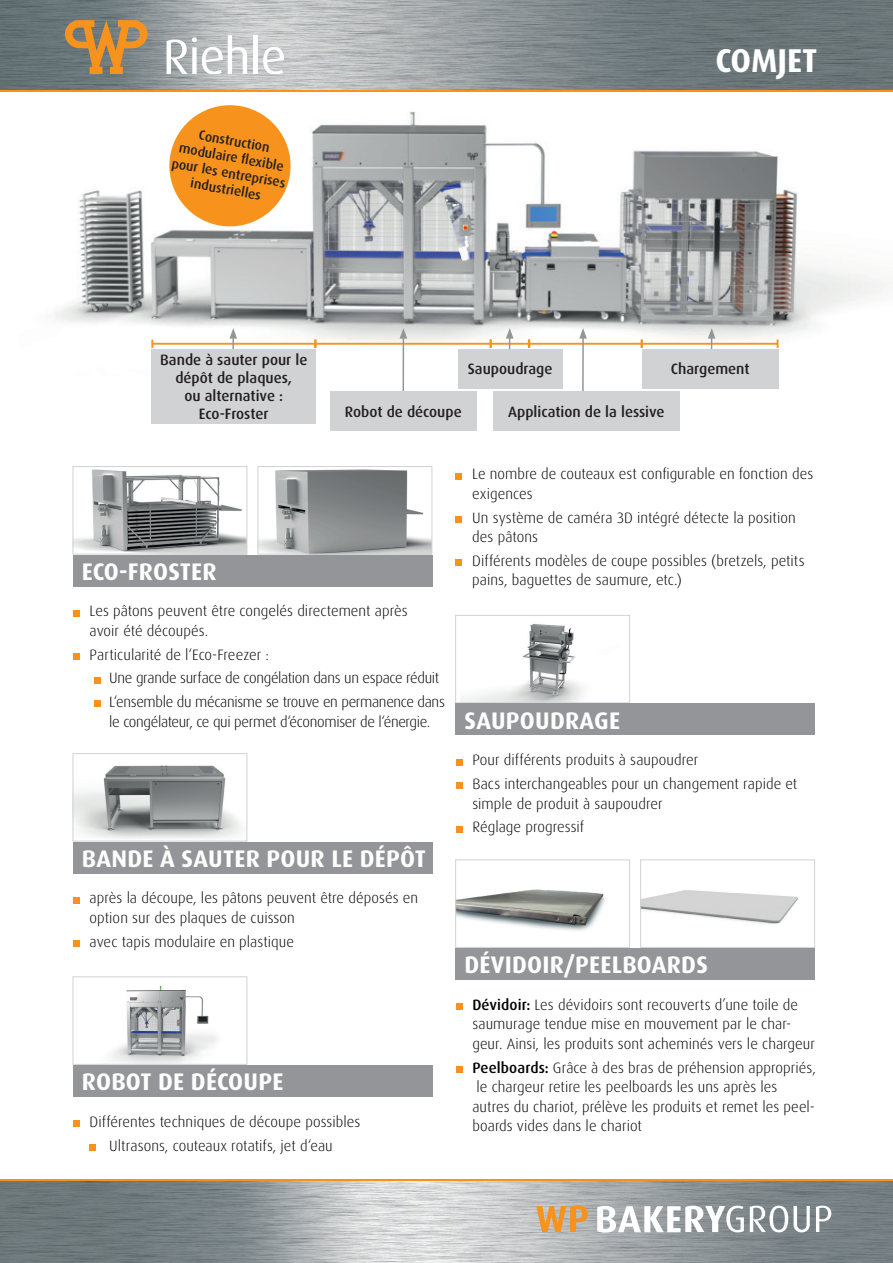
<style>
.page{position:relative;width:893px;height:1263px;background:#fff}
.page>*{position:absolute;margin:0;border:0;box-sizing:border-box;transform-origin:0 0}
.t1{font:700 33px "Dax Pro";letter-spacing:-.005em;color:#fff}
.t2{font:700 24px "Dax Pro";letter-spacing:.01em;color:#fff}
.t3{font:300 15px/19.5px "Dax Pro";letter-spacing:.005em;color:#000001}
.t4{font:300 15px/23.7px "Dax Pro";letter-spacing:-.02em;color:#000001}
.t5{font:500 15px/18px "Dax Pro";color:#231f20;text-align:center}
.t6{font:500 13.5px/16.2px "Dax Pro";color:#231f20;text-align:center}
.s1{font-weight:500}
</style>
<div class="page">
<img style="left:0;top:0;width:893px;height:90px">
<svg style="left:65px;top:20px;width:82px;height:54px;background:#ad8654"></svg>
<svg style="left:167px;top:35px;width:80px;height:39px"></svg>
<div style="left:253px;top:35px;width:5px;height:39px;background:#fff"></div>
<svg style="left:263px;top:47px;width:21px;height:27px"></svg>
<hr style="left:0;top:90px;width:893px;height:1px;background:#f7931d">
<img style="left:0;top:1181px;width:893px;height:82px">
<svg style="left:536px;top:1205px;width:52px;height:27px"></svg>
<svg style="left:597px;top:1205px;width:147px;height:27px"></svg>
<svg style="left:750px;top:1205px;width:38px;height:27px"></svg>
<svg style="left:794px;top:1206px;width:16px;height:26px"></svg>
<svg style="left:816px;top:1205px;width:15px;height:27px"></svg>
<hr style="left:0;top:1180px;width:893px;height:1px;background:#f7931d">
<img style="left:54px;top:111px;width:839px;height:264px">
<hr style="left:642px;top:343px;width:136px;height:2px;background:#f7931d">
<hr style="left:529px;top:343px;width:112px;height:2px;background:#f7931d">
<svg style="left:641px;top:339px;width:2px;height:9px"></svg>
<hr style="left:491px;top:343px;width:38px;height:2px;background:#f7931d">
<svg style="left:528px;top:339px;width:2px;height:9px"></svg>
<hr style="left:316px;top:343px;width:175px;height:2px;background:#f7931d">
<svg style="left:490px;top:339px;width:2px;height:9px"></svg>
<hr style="left:152px;top:343px;width:163px;height:2px;background:#f7931d">
<svg style="left:151px;top:339px;width:2px;height:9px"></svg>
<svg style="left:314px;top:339px;width:3px;height:9px"></svg>
<svg style="left:229px;top:328px;width:8px;height:21px"></svg>
<hr style="left:402px;top:336px;width:2px;height:60px;background:#939598">
<svg style="left:400px;top:328px;width:7px;height:11px"></svg>
<hr style="left:582px;top:336px;width:2px;height:60px;background:#939598">
<svg style="left:579px;top:328px;width:8px;height:11px"></svg>
<svg style="left:506px;top:328px;width:7px;height:21px"></svg>
<svg style="left:708px;top:328px;width:7px;height:21px"></svg>
<img style="left:75px;top:469px;width:170px;height:83px">
<div style="left:73px;top:466px;width:174px;height:88px;border:1px solid #d1d2d4"></div>
<img style="left:260px;top:469px;width:170px;height:83px">
<div style="left:258px;top:466px;width:174px;height:88px;border:1px solid #d1d2d4"></div>
<img style="left:75px;top:765px;width:167px;height:74px">
<div style="left:73px;top:753px;width:174px;height:88px;border:1px solid #d1d2d4"></div>
<img style="left:112px;top:986px;width:105px;height:77px">
<div style="left:73px;top:976px;width:174px;height:89px;border:1px solid #d1d2d4"></div>
<img style="left:461px;top:624px;width:122px;height:77px">
<div style="left:455px;top:615px;width:175px;height:88px;border:1px solid #d1d2d4"></div>
<img style="left:457px;top:889px;width:149px;height:42px">
<div style="left:455px;top:859px;width:175px;height:89px;border:1px solid #d1d2d4"></div>
<img style="left:642px;top:890px;width:156px;height:34px">
<div style="left:640px;top:859px;width:175px;height:89px;border:1px solid #d1d2d4"></div>
<div style="left:642px;top:349px;width:136px;height:39px;background:#d1d2d4"></div>
<div style="left:493px;top:392px;width:186px;height:39px;background:#d1d2d4"></div>
<div style="left:330px;top:392px;width:147px;height:39px;background:#d1d2d4"></div>
<div style="left:151px;top:349px;width:165px;height:74px;background:#d1d2d4"></div>
<div style="left:458px;top:349px;width:104px;height:39px;background:#d1d2d4"></div>
<svg style="left:164px;top:105px;width:131px;height:126px"></svg>
<div style="left:73px;top:610px;width:7px;height:6px;background:#f7931d"></div>
<div style="left:73px;top:653px;width:7px;height:7px;background:#f7931d"></div>
<svg style="left:94px;top:677px;width:6px;height:6px"></svg>
<svg style="left:94px;top:701px;width:6px;height:6px"></svg>
<div style="left:73px;top:555px;width:359px;height:31px;background:#939598"></div>
<div style="left:73px;top:897px;width:7px;height:6px;background:#f7931d"></div>
<div style="left:73px;top:940px;width:7px;height:7px;background:#f7931d"></div>
<div style="left:73px;top:842px;width:359px;height:31px;background:#939598"></div>
<div style="left:73px;top:1120px;width:7px;height:7px;background:#f7931d"></div>
<svg style="left:90px;top:1144px;width:6px;height:6px"></svg>
<div style="left:73px;top:1065px;width:359px;height:31px;background:#939598"></div>
<svg style="left:456px;top:473px;width:6px;height:6px"></svg>
<svg style="left:456px;top:516px;width:6px;height:6px"></svg>
<div style="left:456px;top:559px;width:6px;height:7px;background:#f7931d"></div>
<svg style="left:456px;top:759px;width:6px;height:6px"></svg>
<div style="left:456px;top:782px;width:6px;height:7px;background:#f7931d"></div>
<svg style="left:456px;top:826px;width:6px;height:6px"></svg>
<div style="left:456px;top:704px;width:359px;height:31px;background:#939598"></div>
<div style="left:456px;top:1003px;width:6px;height:7px;background:#f7931d"></div>
<svg style="left:456px;top:1066px;width:6px;height:6px"></svg>
<div style="left:456px;top:948px;width:359px;height:32px;background:#939598"></div>
<p class="t6" style="left:179px;top:123px;width:117px;rotate:10deg">Construction modulaire fl exible pour les entreprises industrielles</p>
<h1 class="t1" style="left:715px;top:39px;width:104px">COMJET</h1>
<p class="t5" style="left:160px;top:350px;width:149px">Bande à sauter pour le dépôt de plaques,<br>ou alternative :<br>Eco-Froster</p>
<p class="t5" style="left:468px;top:360px;width:86px">Saupoudrage</p>
<p class="t5" style="left:671px;top:360px;width:80px">Chargement</p>
<p class="t5" style="left:345px;top:402px;width:118px">Robot de découpe</p>
<p class="t5" style="left:508px;top:402px;width:158px">Application de la lessive</p>
<h2 class="t2" style="left:82px;top:556px;width:136px">ECO-FROSTER</h2>
<p class="t3" style="left:90px;top:601px;width:319px">Les pâtons peuvent être congelés directement après avoir été découpés.</p>
<p class="t4" style="left:109px;top:642px;width:337px;text-indent:-20px">Particularité de l‘Eco-Freezer :<br>Une grande surface de congélation dans un espace réduit<br>L‘ensemble du mécanisme se trouve en permanence dans</p>
<p class="t4" style="left:109px;top:709px;width:323px">le congélateur, ce qui permet d‘économiser de l‘énergie.</p>
<h2 class="t2" style="left:82px;top:843px;width:346px">BANDE À SAUTER POUR LE DÉPÔT</h2>
<p class="t3" style="left:90px;top:888px;width:330px">après la découpe, les pâtons peuvent être déposés en option sur des plaques de cuisson</p>
<p class="t3" style="left:90px;top:931px;width:206px">avec tapis modulaire en plastique</p>
<h2 class="t2" style="left:82px;top:1066px;width:203px">ROBOT DE DÉCOUPE</h2>
<p class="t3" style="left:90px;top:1109px;width:272px;line-height:23.7px;text-align:center">Différentes techniques de découpe possibles<br>Ultrasons, couteaux rotatifs, jet d‘eau</p>
<p class="t3" style="left:472px;top:464px;width:343px">Le nombre de couteaux est configurable en fonction des exigences</p>
<p class="t3" style="left:472px;top:507px;width:325px">Un système de caméra 3D intégré détecte la position des pâtons</p>
<p class="t3" style="left:472px;top:550px;width:334px">Différents modèles de coupe possibles (bretzels, petits pains, baguettes de saumure, etc.)</p>
<h2 class="t2" style="left:464px;top:705px;width:157px">SAUPOUDRAGE</h2>
<p class="t3" style="left:472px;top:748px;width:327px;line-height:23.7px">Pour différents produits à saupoudrer<br>Bacs interchangeables pour un changement rapide et</p>
<p class="t3" style="left:472px;top:791px;width:192px;line-height:23.7px">simple de produit à saupoudrer<br>Réglage progressif</p>
<h2 class="t2" style="left:464px;top:949px;width:245px">DÉVIDOIR/PEELBOARDS</h2>
<p class="t3" style="left:472px;top:994px;width:344px"><span class="s1">Dévidoir:</span> Les dévidoirs sont recouverts d’une toile de saumurage tendue mise en mouvement par le char&shy;geur. Ainsi, les produits sont acheminés vers le chargeur</p>
<p class="t3" style="left:472px;top:1057px;width:345px"><span class="s1">Peelboards:</span> Grâce à des bras de préhension appropriés, le chargeur retire les peelboards les uns après les<br>autres du chariot, prélève les produits et remet les peel&shy;boards vides dans le chariot</p>
</div>
